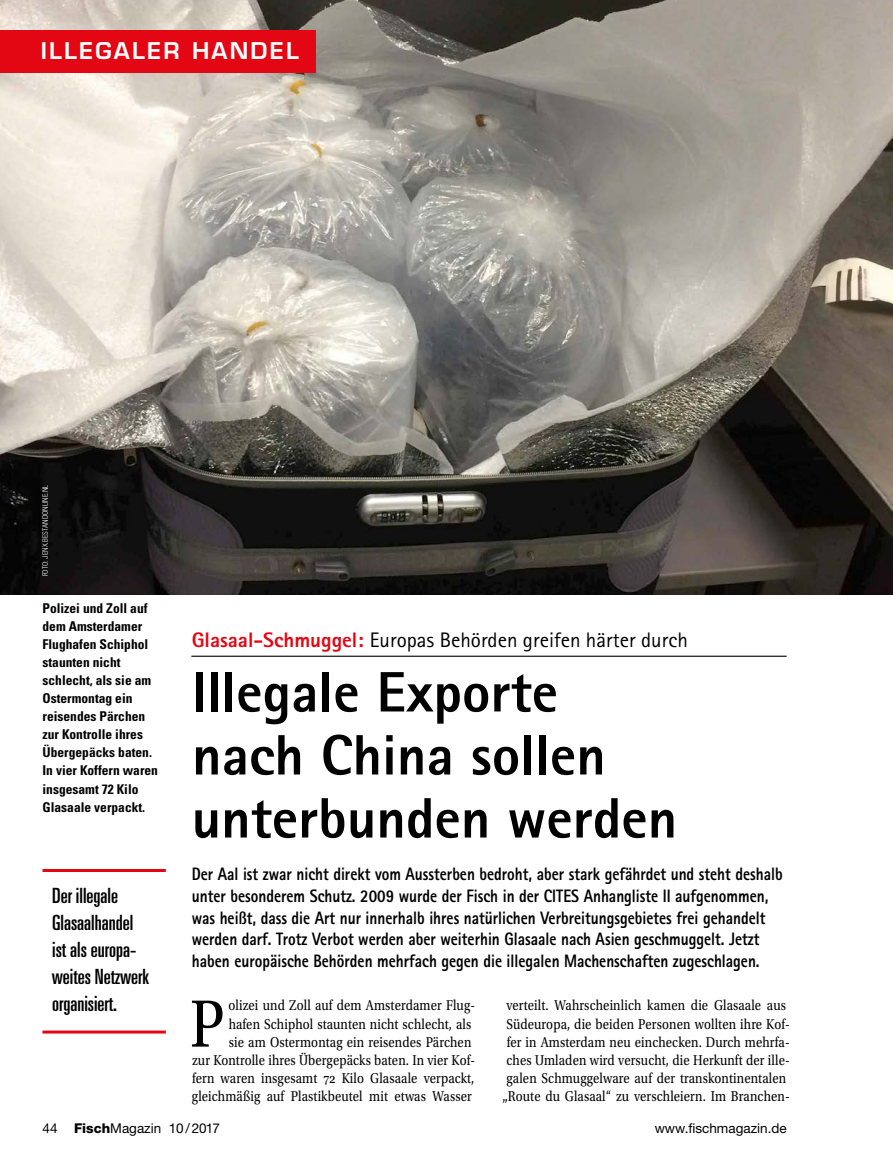
<style>
.page{position:relative;width:893px;height:1170px;background:#fff}
.page>*{position:absolute;margin:0;border:0;box-sizing:border-box;transform-origin:0 0}
.t1{font:70.35px "Utopia Std";color:#000;scale:.85 1}
.t2{font:800 57px/63px "AT Rotis Sans Serif";color:#000}
.t3{font:600 22.5px "Eurostile LT Std";letter-spacing:.1em;color:#fff}
.t4{font:ultra-condensed 21px/27px "Univers LT Std";color:#000}
.t5{font:21px "AT Rotis Sans Serif";color:#000}
.t6{font:800 18px/21.6px "AT Rotis Sans Serif";color:#000;scale:.85 1}
.t7{font:15px/18px "Utopia Std";letter-spacing:.01em;color:#000;text-align:right;scale:.85 1}
.t8{font:700 condensed 13.5px/18.1px "Univers LT Std";color:#000}
.t9{font:13.5px "Helvetica Neue LT Std";color:#000}
.t10{font:300 condensed 7.5px "Univers LT Std";color:#fff}
.s1{font-weight:800;color:#e30613}
.s2{font-weight:800}
</style>
<div class="page">
<hr style="left:191px;top:655px;width:596px;height:1px;background:#000">
<img style="left:0;top:0;width:893px;height:594px">
<div style="left:0;top:30px;width:316px;height:42px;background:#e30613"></div>
<hr style="left:43px;top:868px;width:123px;height:3px;background:#e30613">
<hr style="left:43px;top:1030px;width:123px;height:3px;background:#e30613">
<h3 class="t3" style="left:41px;top:37px;width:259px">ILLEGALER HANDEL</h3>
<p class="t10" style="left:41px;top:576px;width:93px;rotate:-90deg">FOTO: JENX.BESTANDONLINE.NL</p>
<p class="t8" style="left:43px;top:598px;width:117px">Polizei und Zoll auf dem Amsterdamer<br>Flughafen Schiphol staunten nicht schlecht, als sie am<br>Ostermontag ein reisendes Pärchen zur Kontrolle ihres<br>Übergepäcks baten.<br>In vier Koffern waren insgesamt 72 Kilo<br>Glasaale verpackt.</p>
<h3 class="t4" style="left:52px;top:881px;width:99px">Der illegale<br>Glasaalhandel ist als europa&shy;weites Netzwerk organisiert.</h3>
<h3 class="t5" style="left:192px;top:627px;width:498px"><span class="s1">Glasaal-Schmuggel:</span> Europas Behörden greifen härter durch</h3>
<h2 class="t2" style="left:192px;top:660px;width:487px">Illegale Exporte nach China sollen unterbunden werden</h2>
<p class="t6" style="left:192px;top:863px;width:697px">Der Aal ist zwar nicht direkt vom Aussterben bedroht, aber stark gefährdet und steht deshalb unter besonderem Schutz. 2009 wurde der Fisch in der CITES Anhangliste II aufgenommen, was heißt, dass die Art nur innerhalb ihres natürlichen Verbreitungsgebietes frei gehandelt werden darf. Trotz Verbot werden aber weiterhin Glasaale nach Asien geschmuggelt. Jetzt haben europäische Behörden mehrfach gegen die illegalen Machenschaften zugeschlagen.</p>
<h1 class="t1" style="left:190px;top:985px;width:42px">P</h1>
<p class="t7" style="left:192px;top:996px;width:335px">olizei und Zoll auf dem Amsterdamer Flug-<br>hafen Schiphol staunten nicht schlecht, als<br>sie am Ostermontag ein reisendes Pärchen<br>zur Kontrolle ihres Übergepäcks baten. In vier Kof&shy;fern waren insgesamt 72 Kilo Glasaale verpackt, gleichmäßig auf Plastikbeutel mit etwas Wasser</p>
<p class="t7" style="left:502px;top:996px;width:340px;text-align:left">verteilt. Wahrscheinlich kamen die Glasaale aus Südeuropa, die beiden Personen wollten ihre Kof&shy;fer in Amsterdam neu einchecken. Durch mehrfa&shy;ches Umladen wird versucht, die Herkunft der ille&shy;galen Schmuggelware auf der transkontinentalen „Route du Glasaal“ zu verschleiern. Im Branchen-</p>
<p class="t9" style="left:43px;top:1119px;width:179px">44 <span class="s2">Fisch</span>Magazin 10/2017</p>
<p class="t9" style="left:655px;top:1119px;width:133px">www.fischmagazin.de</p>
</div>
